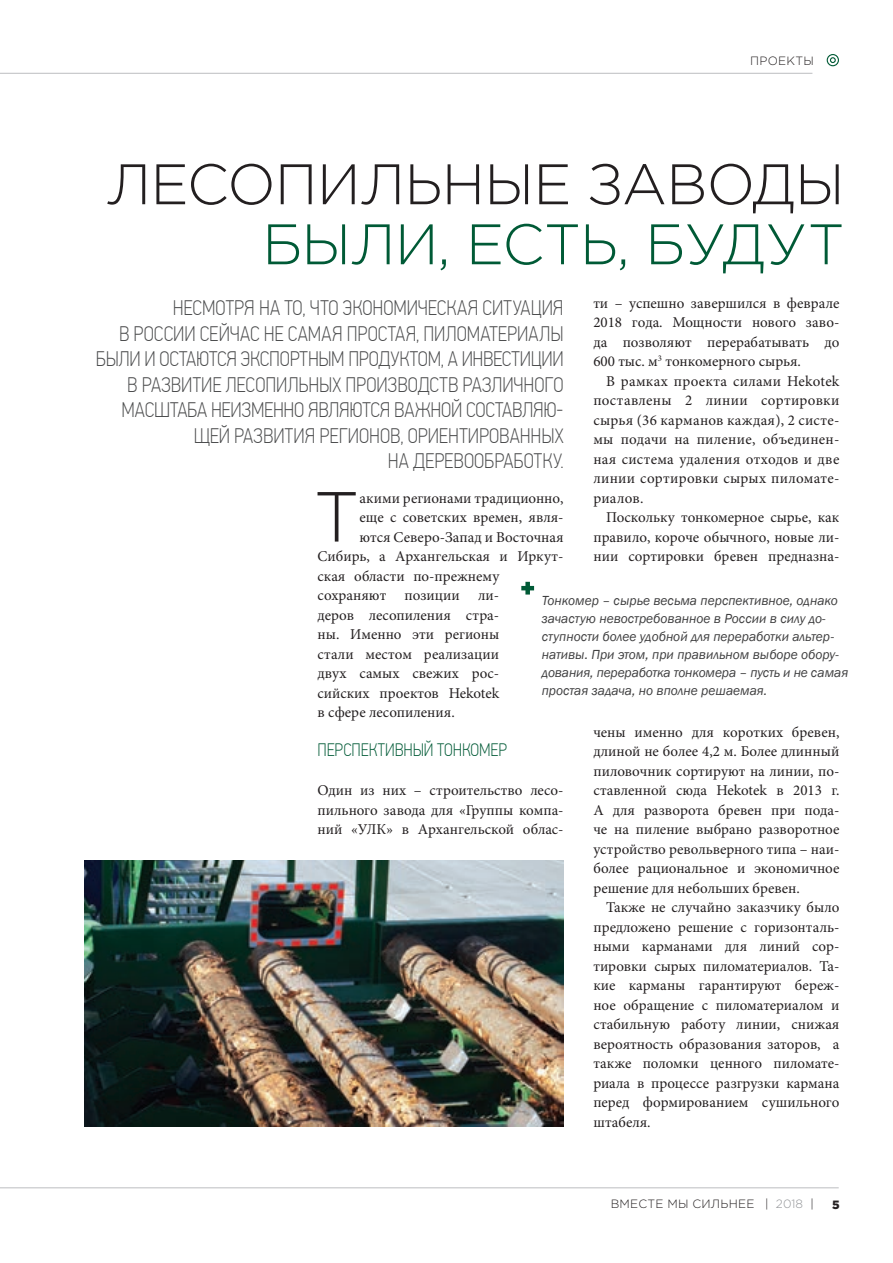
<style>
.page{position:relative;width:893px;height:1263px;background:#fff}
.page>*{position:absolute;margin:0;border:0;box-sizing:border-box;transform-origin:0 0}
.t1{font:300 70.65px "Gotham Pro";color:#231f20}
.t2{font:300 57px "Gotham Pro";letter-spacing:-.01em;color:#231f20}
.t3{font:300 57px "Gotham Pro";letter-spacing:-.015em;color:#005a36}
.t4{font:100 21px/25.5px "PF Din Text Cond Pro";letter-spacing:-.005em;color:#4b4c4d;text-align:right}
.t5{font:100 18px "PF Din Text Cond Pro";letter-spacing:-.005em;color:#005a36}
.t6{font:15px/19.5px "Minion Pro";color:#231f20;text-align:justify}
.t7{font:italic 13.5px/18px "Franklin Gothic";color:#3e3e3f}
.t8{font:300 12px "Gotham Pro";letter-spacing:.02em;color:#231f20}
.t9{font:900 12px "Gotham Pro";color:#231f20}
.s1{color:#939598}
</style>
<div class="page">
<hr style="left:0;top:1187px;width:839px;height:1px;background:#bcbdc0">
<hr style="left:0;top:73px;width:812px;height:1px;background:#bcbdc0">
<div style="left:525px;top:582px;width:5px;height:12px;background:#005a36"></div>
<hr style="left:521px;top:586px;width:13px;height:4px;background:#005a36">
<img style="left:85px;top:860px;width:479px;height:266px">
<div style="left:827px;top:54px;width:12px;height:12px;border:1px solid #005a36;border-radius:50%"></div>
<svg style="left:830px;top:57px;width:6px;height:6px"></svg>
<p class="t8" style="left:750px;top:54px;width:65px">ПРОЕКТЫ</p>
<h2 class="t2" style="left:107px;top:153px;width:739px">ЛЕСОПИЛЬНЫЕ ЗАВОДЫ</h2>
<h2 class="t3" style="left:262px;top:213px;width:584px">БЫЛИ, ЕСТЬ, БУДУТ</h2>
<p class="t6" style="left:593px;top:293px;width:248px">ти – успешно завершился в феврале 2018 года. Мощности нового заво&shy;да позволяют перерабатывать до 600 тыс. м<sup>3</sup> тонкомерного сырья.</p>
<p class="t6" style="left:593px;top:371px;width:248px;text-indent:13px">В рамках проекта силами Hekotek поставлены 2 линии сортировки сырья (36 карманов каждая), 2 систе&shy;мы подачи на пиление, объединен&shy;ная система удаления отходов и две линии сортировки сырых пиломате&shy;риалов.</p>
<p class="t6" style="left:593px;top:508px;width:248px;text-indent:13px">Поскольку тонкомерное сырье, как правило, короче обычного, новые ли&shy;нии сортировки бревен предназна-</p>
<p class="t4" style="left:96px;top:295px;width:469px">НЕСМОТРЯ НА ТО, ЧТО ЭКОНОМИЧЕСКАЯ СИТУАЦИЯ<br>В РОССИИ СЕЙЧАС НЕ САМАЯ ПРОСТАЯ, ПИЛОМАТЕРИАЛЫ БЫЛИ И ОСТАЮТСЯ ЭКСПОРТНЫМ ПРОДУКТОМ, А ИНВЕСТИЦИИ В РАЗВИТИЕ ЛЕСОПИЛЬНЫХ ПРОИЗВОДСТВ РАЗЛИЧНОГО МАСШТАБА НЕИЗМЕННО ЯВЛЯЮТСЯ ВАЖНОЙ СОСТАВЛЯЮ-ЩЕЙ РАЗВИТИЯ РЕГИОНОВ, ОРИЕНТИРОВАННЫХ<br>НА ДЕРЕВООБРАБОТКУ.</p>
<h1 class="t1" style="left:314px;top:478px;width:47px">Т</h1>
<p class="t6" style="left:360px;top:488px;width:206px">акими регионами традиционно,</p>
<p class="t6" style="left:360px;top:508px;width:206px">еще с советских времен, явля-</p>
<p class="t6" style="left:360px;top:527px;width:206px">ются Северо-Запад и Восточная</p>
<p class="t6" style="left:318px;top:547px;width:248px">Сибирь, а Архангельская и Иркут-</p>
<p class="t6" style="left:318px;top:566px;width:183px">ская области по-прежнему</p>
<p class="t6" style="left:318px;top:586px;width:183px">сохраняют позиции ли-</p>
<p class="t6" style="left:318px;top:605px;width:183px">деров лесопиления стра-</p>
<p class="t6" style="left:318px;top:625px;width:183px">ны. Именно эти регионы</p>
<p class="t6" style="left:318px;top:644px;width:183px">стали местом реализации</p>
<p class="t6" style="left:318px;top:664px;width:183px">двух самых свежих рос-</p>
<p class="t6" style="left:318px;top:683px;width:183px">сийских проектов Hekotek</p>
<p class="t6" style="left:318px;top:703px;width:139px">в сфере лесопиления.</p>
<p class="t5" style="left:318px;top:740px;width:191px">ПЕРСПЕКТИВНЫЙ ТОНКОМЕР</p>
<p class="t6" style="left:318px;top:781px;width:248px">Один из них – строительство лесо&shy;пильного завода для «Группы компа&shy;ний «УЛК» в Архангельской облас-</p>
<p class="t7" style="left:542px;top:592px;width:308px">Тонкомер – сырье весьма перспективное, однако зачастую невостребованное в России в силу до&shy;ступности более удобной для переработки альтер&shy;нативы. При этом, при правильном выборе обору&shy;дования, переработка тонкомера – пусть и не самая простая задача, но вполне решаемая.</p>
<p class="t6" style="left:593px;top:722px;width:248px">чены именно для коротких бревен, длиной не более 4,2 м. Более длинный пиловочник сортируют на линии, по&shy;ставленной сюда Hekotek в 2013 г.<br>А для разворота бревен при пода&shy;че на пиление выбрано разворотное устройство револьверного типа – наи&shy;более рациональное и экономичное решение для небольших бревен.</p>
<p class="t6" style="left:593px;top:898px;width:248px;text-indent:13px">Также не случайно заказчику было предложено решение с горизонталь&shy;ными карманами для линий сор&shy;тировки сырых пиломатериалов. Та&shy;кие карманы гарантируют береж&shy;ное обращение с пиломатериалом и стабильную работу линии, снижая вероятность образования заторов, а также поломки ценного пиломате&shy;риала в процессе разгрузки кармана перед формированием сушильного штабеля.</p>
<p class="t8" style="left:611px;top:1197px;width:205px">ВМЕСТЕ МЫ СИЛЬНЕЕ | <span class="s1">2018</span> |</p>
<p class="t9" style="left:832px;top:1197px;width:9px">5</p>
</div>
